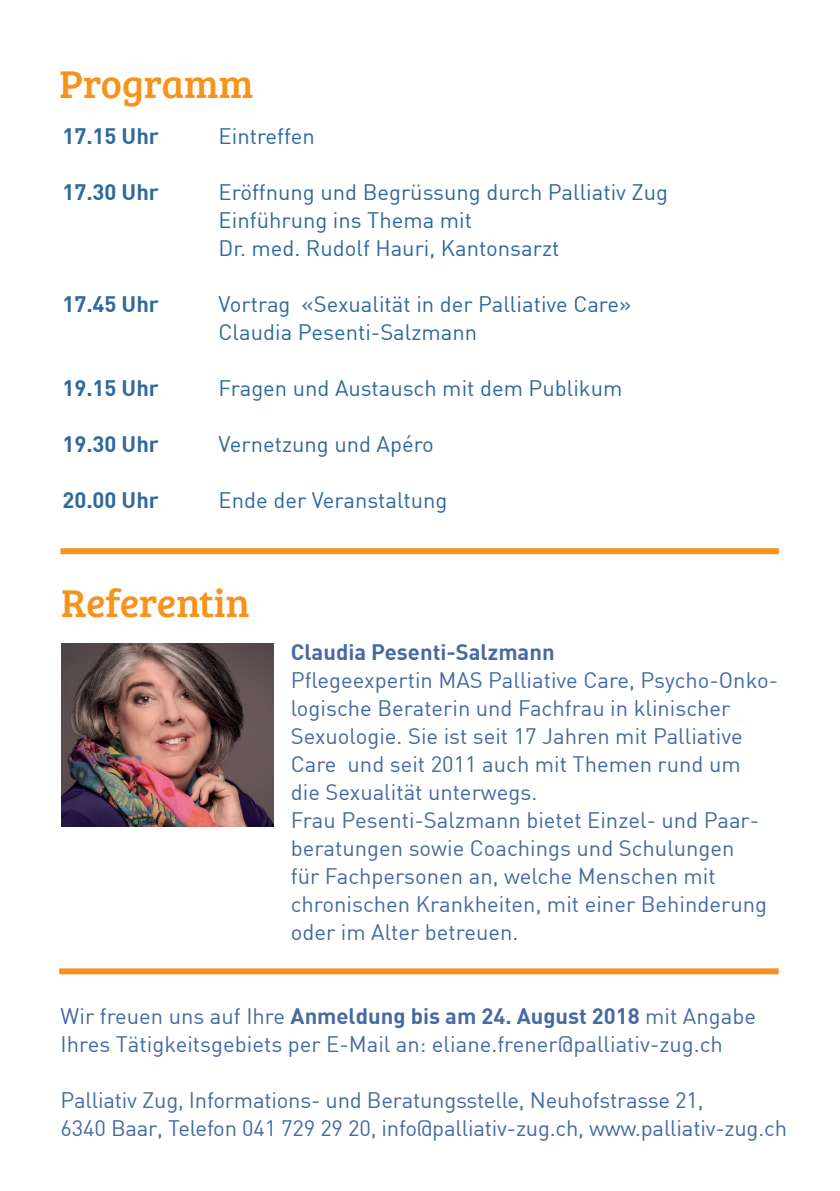
<style>
.page{position:relative;width:840px;height:1191px;background:#fff}
.page>*{position:absolute;margin:0;border:0;box-sizing:border-box;transform-origin:0 0}
.Titel_Orange{font:40px "Bree Serif";color:#f7931d}
.Fliesstext{font:22px/28px "DIN";color:#466aa0}
.Fliesstext-2{font:22px "DIN";color:#2f699b}
.Fliesstext-3{font:700 22px "DIN";color:#2f699b}
.Fliesstext-4{font:700 22px "DIN";color:#466aa0}
.s1{font-weight:700}
</style>
<div class="page">
<div style="left:60px;top:548px;width:718px;height:6px;background:#f7931d"></div>
<div style="left:59px;top:968px;width:719px;height:6px;background:#f7931d"></div>
<img style="left:61px;top:643px;width:213px;height:184px">
<p class="Titel_Orange" style="left:60px;top:54px;width:195px">Programm</p>
<p class="Fliesstext-3" style="left:62px;top:121px;width:98px">17.15 Uhr</p>
<p class="Fliesstext-2" style="left:218px;top:122px;width:98px">Eintreffen</p>
<p class="Fliesstext-3" style="left:62px;top:177px;width:98px">17.30 Uhr</p>
<p class="Fliesstext-2" style="left:218px;top:178px;width:451px">Eröffnung und Begrüssung durch Palliativ Zug</p>
<p class="Fliesstext-2" style="left:218px;top:206px;width:255px">Einführung ins Thema mit</p>
<p class="Fliesstext-2" style="left:218px;top:234px;width:342px">Dr. med. Rudolf Hauri, Kantonsarzt</p>
<p class="Fliesstext-3" style="left:62px;top:289px;width:98px">17.45 Uhr</p>
<p class="Fliesstext-2" style="left:218px;top:290px;width:414px">Vortrag «Sexualität in der Palliative Care»</p>
<p class="Fliesstext-2" style="left:218px;top:318px;width:260px">Claudia Pesenti-Salzmann</p>
<p class="Fliesstext-3" style="left:62px;top:373px;width:98px">19.15 Uhr</p>
<p class="Fliesstext-2" style="left:218px;top:374px;width:405px">Fragen und Austausch mit dem Publikum</p>
<p class="Fliesstext-3" style="left:62px;top:429px;width:98px">19.30 Uhr</p>
<p class="Fliesstext-2" style="left:218px;top:430px;width:217px">Vernetzung und Apéro</p>
<p class="Fliesstext-3" style="left:62px;top:485px;width:98px">20.00 Uhr</p>
<p class="Fliesstext-2" style="left:218px;top:486px;width:230px">Ende der Veranstaltung</p>
<p class="Titel_Orange" style="left:61px;top:574px;width:190px">Referentin</p>
<p class="Fliesstext-4" style="left:290px;top:638px;width:265px">Claudia Pesenti-Salzmann</p>
<p class="Fliesstext" style="left:290px;top:666px;width:485px">Pflegeexpertin MAS Palliative Care, Psycho-Onko&shy;logische Beraterin und Fachfrau in klinischer</p>
<p class="Fliesstext" style="left:290px;top:722px;width:453px">Sexuologie. Sie ist seit 17 Jahren mit Palliative</p>
<p class="Fliesstext" style="left:290px;top:750px;width:451px">Care und seit 2011 auch mit Themen rund um</p>
<p class="Fliesstext" style="left:290px;top:778px;width:248px">die Sexualität unterwegs.</p>
<p class="Fliesstext" style="left:290px;top:806px;width:466px">Frau Pesenti-Salzmann bietet Einzel- und Paar&shy;beratungen sowie Coachings und Schulungen</p>
<p class="Fliesstext" style="left:290px;top:862px;width:426px">für Fachpersonen an, welche Menschen mit</p>
<p class="Fliesstext" style="left:290px;top:890px;width:477px">chronischen Krankheiten, mit einer Behinderung oder im Alter betreuen.</p>
<p class="Fliesstext" style="left:61px;top:1002px;width:696px">Wir freuen uns auf Ihre <span class="s1">Anmeldung bis am 24. August 2018</span> mit Angabe<br>Ihres Tätigkeitsgebiets per E-Mail an: eliane.frener@palliativ-zug.ch</p>
<p class="Fliesstext" style="left:61px;top:1086px;width:644px">Palliativ Zug, Informations- und Beratungsstelle, Neuhofstrasse 21,</p>
<p class="Fliesstext" style="left:61px;top:1114px;width:727px">6340 Baar, Telefon 041 729 29 20, info@palliativ-zug.ch, www.palliativ-zug.ch</p>
</div>
